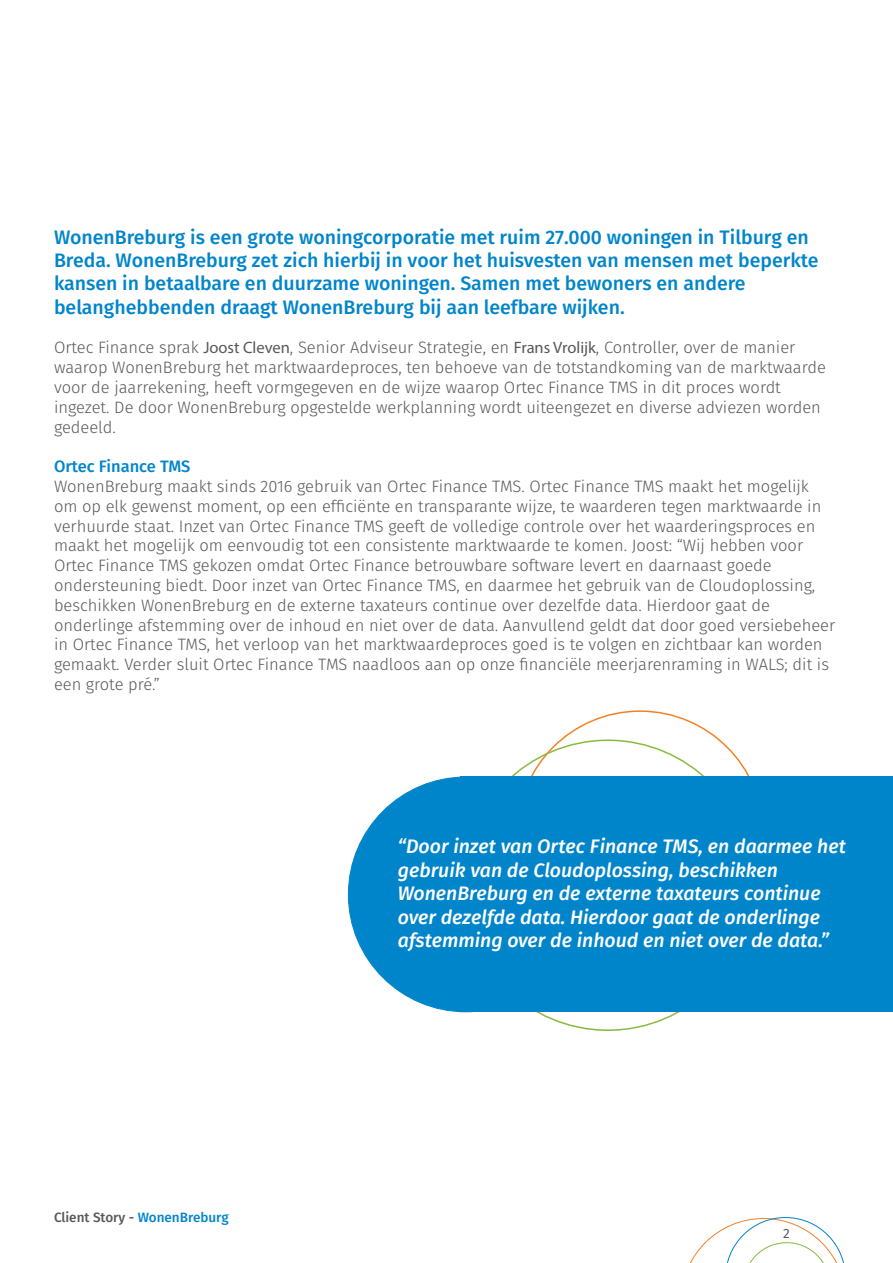
<style>
.page{position:relative;width:893px;height:1263px;background:#fff}
.page>*{position:absolute;margin:0;border:0;box-sizing:border-box;transform-origin:0 0}
.t1{font:500 19.5px/23.4px "Fira Sans";color:#0085cb}
.t2{font:italic 500 19.5px/23.4px "Fira Sans";color:#fff}
.t3{font:300 16.5px/19.8px "Fira Sans";color:#57585a}
.t4{font:500 16.5px "Fira Sans";color:#0085cb}
.t5{font:500 13.5px "Fira Sans";color:#57585a}
.t6{font:13.5px "Fira Sans";color:#57585a}
.s1{font-family:"Myriad Pro";font-weight:400}
.s2{color:#0085cb}
</style>
<div class="page">
<svg style="left:690px;top:1217px;width:154px;height:46px"></svg>
<div style="left:461px;top:777px;width:432px;height:235px;background:#0085cb"></div>
<div style="left:348px;top:777px;width:235px;height:235px;background:#0085cb;border-radius:50%"></div>
<p class="t1" style="left:54px;top:224px;width:766px">WonenBreburg is een grote woningcorporatie met ruim 27.000 woningen in Tilburg en<br>Breda. WonenBreburg zet zich hierbij in voor het huisvesten van mensen met beperkte kansen in betaalbare en duurzame woningen. Samen met bewoners en andere</p>
<p class="t1" style="left:54px;top:294px;width:572px">belanghebbenden draagt WonenBreburg bij aan leefbare wijken.</p>
<p class="t3" style="left:54px;top:338px;width:773px">Ortec Finance sprak <span class="s1">Joost Cleven</span>, Senior Adviseur Strategie, en <span class="s1">Frans Vrolijk</span>, Controller, over de manier waarop WonenBreburg het marktwaardeproces, ten behoeve van de totstandkoming van de marktwaarde voor de jaarrekening, heeft vormgegeven en de wijze waarop Ortec Finance TMS in dit proces wordt</p>
<p class="t3" style="left:54px;top:397px;width:768px">ingezet. De door WonenBreburg opgestelde werkplanning wordt uiteengezet en diverse adviezen worden gedeeld.</p>
<p class="t4" style="left:54px;top:453px;width:138px">Ortec Finance TMS</p>
<p class="t3" style="left:54px;top:476px;width:769px">WonenBreburg maakt sinds 2016 gebruik van Ortec Finance TMS. Ortec Finance TMS maakt het mogelijk om op elk gewenst moment, op een efficiënte en transparante wijze, te waarderen tegen marktwaarde in verhuurde staat. Inzet van Ortec Finance TMS geeft de volledige controle over het waarderingsproces en maakt het mogelijk om eenvoudig tot een consistente marktwaarde te komen. Joost: “Wij hebben voor Ortec Finance TMS gekozen omdat Ortec Finance betrouwbare software levert en daarnaast goede</p>
<p class="t3" style="left:54px;top:575px;width:763px">ondersteuning biedt. Door inzet van Ortec Finance TMS, en daarmee het gebruik van de Cloudoplossing, beschikken WonenBreburg en de externe taxateurs continue over dezelfde data. Hierdoor gaat de</p>
<p class="t3" style="left:54px;top:615px;width:783px">onderlinge afstemming over de inhoud en niet over de data. Aanvullend geldt dat door goed versiebeheer in Ortec Finance TMS, het verloop van het marktwaardeproces goed is te volgen en zichtbaar kan worden gemaakt. Verder sluit Ortec Finance TMS naadloos aan op onze financiële meerjarenraming in WALS; dit is een grote pré.”</p>
<p class="t5" style="left:54px;top:1206px;width:176px">Client Story - <span class="s2">WonenBreburg</span></p>
<p class="t2" style="left:398px;top:834px;width:449px">“Door inzet van Ortec Finance TMS, en daarmee het gebruik van de Cloudoplossing, beschikken</p>
<p class="t2" style="left:398px;top:881px;width:424px">WonenBreburg en de externe taxateurs continue over dezelfde data. Hierdoor gaat de onderlinge</p>
<p class="t2" style="left:398px;top:927px;width:433px">afstemming over de inhoud en niet over de data.”</p>
<p class="t6" style="left:783px;top:1223px;width:8px">2</p>
</div>
